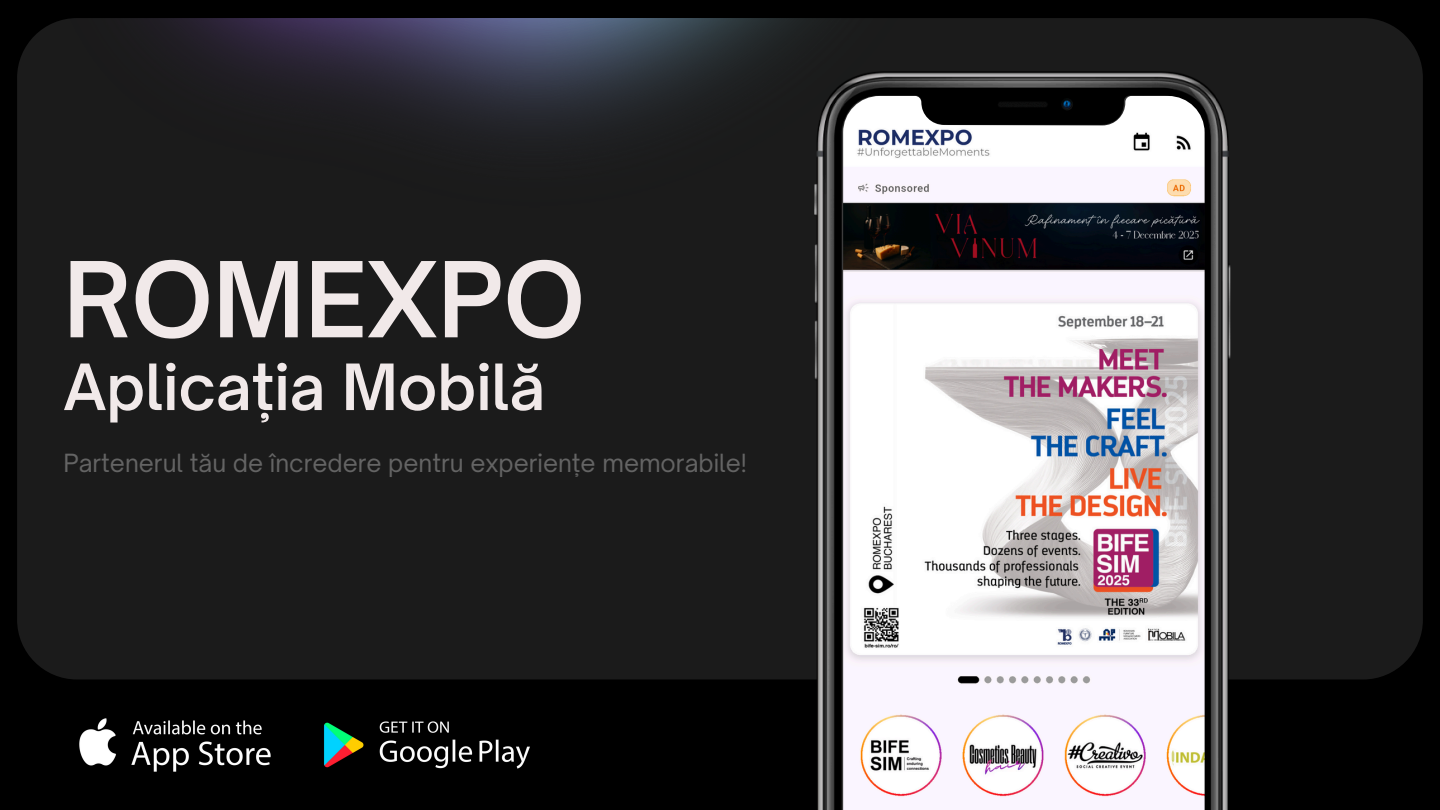
<style>
.page{position:relative;width:1440px;height:810px;background:#000}
.page>*{position:absolute;margin:0;border:0;box-sizing:border-box;transform-origin:0 0}
.t1{font:600 100px "Open Sauce One";color:#f1e9e9}
.t2{font:600 61px "Open Sauce One";color:#f1e9e9}
.t3{font:24px "Open Sauce One";color:#646464}
</style>
<div class="page">
<div style="left:17px;top:18px;width:1406px;height:662px;background:#1b1b1b"></div>
<img style="left:815px;top:72px;width:417px;height:738px">
<img style="left:843px;top:96px;width:361px;height:714px">
<img style="left:43px;top:18px;width:907px;height:190px">
<img style="left:79px;top:718px;width:451px;height:54px">
<p class="t1" style="left:63px;top:237px;width:523px">ROMEXPO</p>
<p class="t2" style="left:63px;top:349px;width:483px">Aplicația Mobilă</p>
<p class="t3" style="left:63px;top:448px;width:685px">Partenerul tău de încredere pentru experiențe memorabile!</p>
</div>
